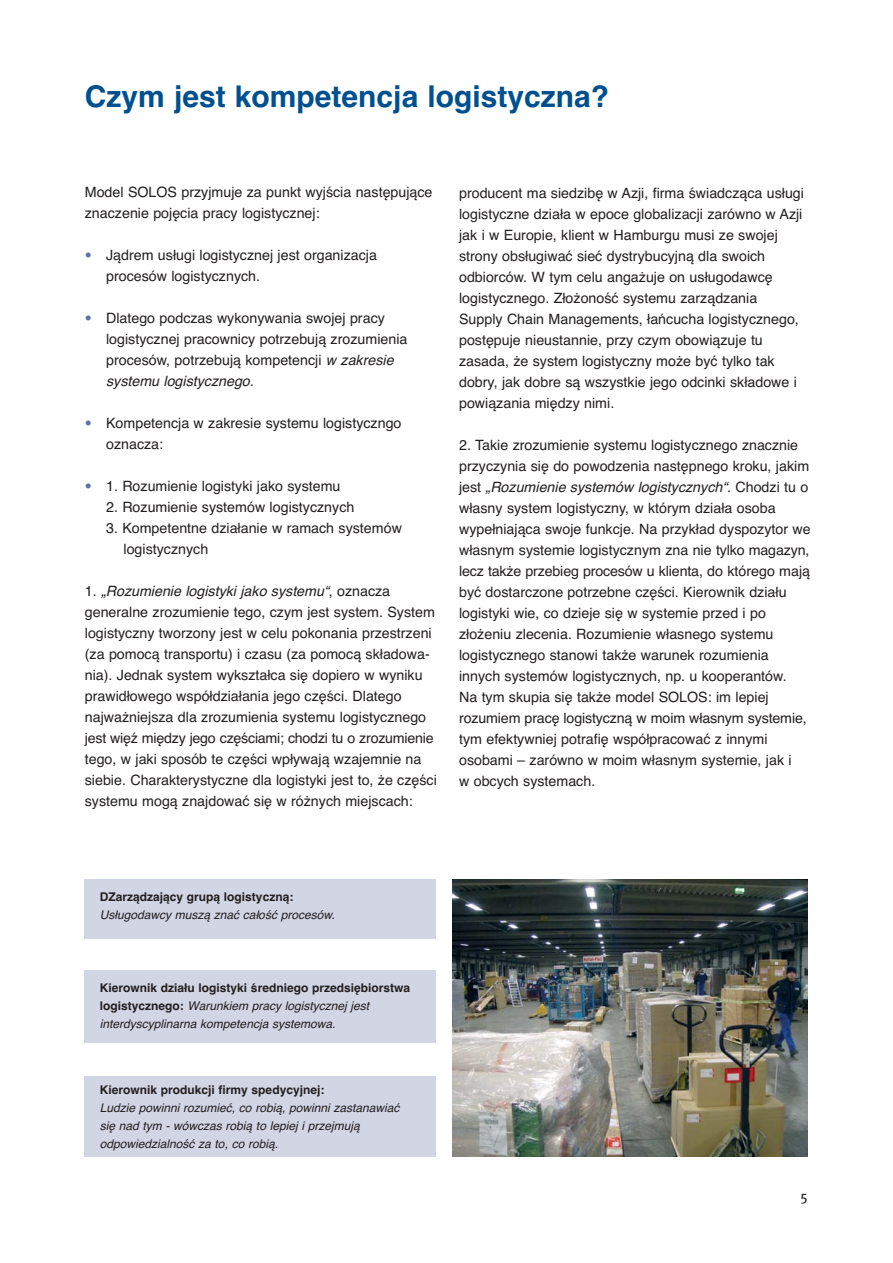
<style>
.page{position:relative;width:893px;height:1263px;background:#fff}
.page>*{position:absolute;margin:0;border:0;box-sizing:border-box;transform-origin:0 0}
.t1{font:700 30px "Helvetica CE";color:#00508f}
.t2{font:14.25px/21px "Helvetica CE";color:#231f20}
.t3{font:14.25px "Meta Plus";color:#231f20}
.t4{font:italic 12px/18px "Helvetica CE";color:#231f20}
.t5{font:700 12px "Helvetica CE";color:#231f20}
.s1{font-family:"Meta Plus";color:#5a73a6}
.s2{font-style:italic}
.s3{font-weight:700;font-style:normal}
</style>
<div class="page">
<div style="left:85px;top:879px;width:351px;height:60px;background:#d2d5e4"></div>
<div style="left:85px;top:971px;width:351px;height:72px;background:#d2d5e4"></div>
<div style="left:85px;top:1076px;width:351px;height:81px;background:#d2d5e4"></div>
<img style="left:453px;top:879px;width:355px;height:277px">
<h1 class="t1" style="left:85px;top:85px;width:526px">Czym jest kompetencja logistyczna?</h1>
<p class="t2" style="left:85px;top:183px;width:349px">Model SOLOS przyjmuje za punkt wyjścia następujące znaczenie pojęcia pracy logistycznej:</p>
<p class="t2" style="left:106px;top:246px;width:272px;text-indent:-21px"><span class="s1">•</span> Jądrem usługi logistycznej jest organizacja procesów logistycznych.</p>
<p class="t2" style="left:106px;top:309px;width:303px;text-indent:-21px"><span class="s1">•</span> Dlatego podczas wykonywania swojej pracy logistycznej pracownicy potrzebują zrozumienia procesów, potrzebują kompetencji <span class="s2">w zakresie systemu logistycznego.</span></p>
<p class="t2" style="left:106px;top:414px;width:297px;text-indent:-21px"><span class="s1">•</span> Kompetencja w zakresie systemu logistyczngo oznacza:</p>
<p class="t2" style="left:85px;top:477px;width:257px"><span class="s1">•</span> 1. Rozumienie logistyki jako systemu</p>
<p class="t2" style="left:106px;top:498px;width:250px">2. Rozumienie systemów logistycznych</p>
<p class="t2" style="left:124px;top:519px;width:280px;text-indent:-17px">3. Kompetentne działanie w ramach systemów logistycznych</p>
<p class="t2" style="left:85px;top:582px;width:354px">1 . <span class="s2">„Rozumienie logistyki jako systemu“</span>, o z n a c z a generalne zrozumienie tego, czym jest system. System logistyczny tworzony jest w celu pokonania przestrzeni (za pomocą transportu) i czasu (za pomocą składowa&shy;nia). Jednak system wykształca się dopiero w wyniku prawidłowego współdziałania jego części. Dlatego najważniejsza dla zrozumienia systemu logistycznego jest więź między jego częściami; chodzi tu o zrozumienie tego, w jaki sposób te części wpływają wzajemnie na siebie. Charakterystyczne dla logistyki jest to, że części systemu mogą znajdować się w różnych miejscach:</p>
<p class="t2" style="left:459px;top:184px;width:346px">producent ma siedzibę w Azji, firma świadcząca usługi logistyczne działa w epoce globalizacji zarówno w Azji jak i w Europie, klient w Hamburgu musi ze swojej strony obsługiwać sieć dystrybucyjną dla swoich odbiorców. W tym celu angażuje on usługodawcę logistycznego. Złożoność systemu zarządzania Supply Chain Managements, łańcucha logistycznego, postępuje nieustannie, przy czym obowiązuje tu zasada, że system logistyczny może być tylko tak dobry, jak dobre są wszystkie jego odcinki składowe i powiązania między nimi.</p>
<p class="t2" style="left:459px;top:436px;width:353px">2. Takie zrozumienie systemu logistycznego znacznie przyczynia się do powodzenia następnego kroku, jakim j e s t <span class="s2">„Rozumienie systemów logistycznych“</span>. C h o d z i t u o własny system logistyczny, w którym działa osoba wypełniająca swoje funkcje. Na przykład dyspozytor we własnym systemie logistycznym zna nie tylko magazyn, lecz także przebieg procesów u klienta, do którego mają być dostarczone potrzebne części. Kierownik działu logistyki wie, co dzieje się w systemie przed i po złożeniu zlecenia. Rozumienie własnego systemu logistycznego stanowi także warunek rozumienia innych systemów logistycznych, np. u kooperantów.<br>Na tym skupia się także model SOLOS: im lepiej rozumiem pracę logistyczną w moim własnym systemie, tym efektywniej potrafię współpracować z innymi osobami – zarówno w moim własnym systemie, jak i<br>w obcych systemach.</p>
<p class="t5" style="left:100px;top:892px;width:195px">DZarządzający grupą logistyczną:</p>
<p class="t4" style="left:100px;top:907px;width:239px">Usługodawcy muszą znać całość procesów.</p>
<p class="t4" style="left:100px;top:980px;width:312px"><span class="s3">Kierownik działu logistyki średniego przedsiębiorstwa l o g i s t y c z n e g o :</span> Warunkiem pracy logistycznej jest interdyscyplinarna kompetencja systemowa.</p>
<p class="t5" style="left:100px;top:1085px;width:226px">Kierownik produkcji firmy spedycyjnej:</p>
<p class="t4" style="left:100px;top:1100px;width:303px">Ludzie powinni rozumieć, co robią, powinni zastanawiać się nad tym - wówczas robią to lepiej i przej mują odpowiedzialność za to, co robią.</p>
<p class="t3" style="left:800px;top:1190px;width:9px">5</p>
</div>
